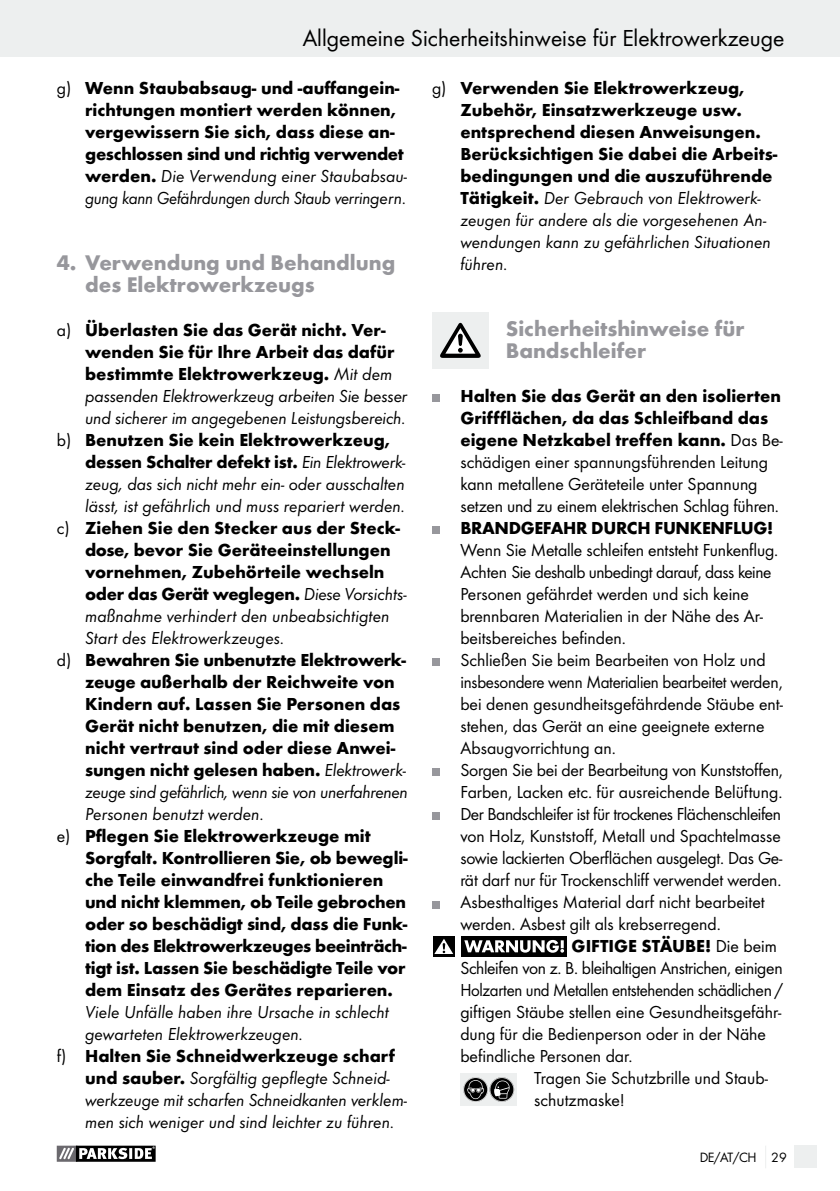
<style>
.page{position:relative;width:840px;height:1191px;background:#fff}
.page>*{position:absolute;margin:0;border:0;box-sizing:border-box;transform-origin:0 0}
.t1{font:24px "Futura Boo";color:#000}
.t2{font:700 22px/22px "Futura";color:#97979c}
.t3{font:700 18px/22px "Futura";color:#000}
.t4{font:18px/22px "Futura Boo";color:#000}
.t5{font:18px/22px "Futura Boo Obl";color:#000}
.t6{font:18px/22px "Futura Boo Obl";letter-spacing:-.02em;color:#000}
.t7{font:18px/22px "Futura Boo Obl";letter-spacing:-.025em;color:#000}
.t8{font:18px "Futura Boo";letter-spacing:-.02em;color:#000}
.t9{font:18px "Futura Boo";letter-spacing:-.02em;color:#000;scale:.95 1}
.t10{font:700 18px "Futura";letter-spacing:-.02em;color:#000}
.t11{font:14px "Futura Boo";letter-spacing:-.035em;color:#000}
.s1{font-family:"Futura Boo";font-weight:400}
.s2{font-family:"Futura";font-weight:700}
.s3{font-family:"Futura Boo Obl";font-weight:400}
</style>
<div class="page">
<div style="left:0;top:0;width:839px;height:57px;background:#edefef"></div>
<div style="left:794px;top:1145px;width:22px;height:23px;background:#edefef"></div>
<svg style="left:56px;top:1145px;width:100px;height:17px"></svg>
<svg style="left:57px;top:1145px;width:98px;height:16px"></svg>
<div style="left:432px;top:312px;width:56px;height:57px;background:#edefef"></div>
<svg style="left:440px;top:323px;width:40px;height:35px"></svg>
<div style="left:432px;top:394px;width:7px;height:8px;background:#97979c"></div>
<div style="left:432px;top:526px;width:7px;height:8px;background:#97979c"></div>
<div style="left:432px;top:658px;width:7px;height:8px;background:#97979c"></div>
<div style="left:432px;top:768px;width:7px;height:8px;background:#97979c"></div>
<div style="left:432px;top:812px;width:7px;height:8px;background:#97979c"></div>
<div style="left:432px;top:900px;width:7px;height:8px;background:#97979c"></div>
<div style="left:461px;top:936px;width:106px;height:20px;background:#000"></div>
<div style="left:433px;top:936px;width:21px;height:20px;background:#000"></div>
<svg style="left:434px;top:939px;width:19px;height:15px"></svg>
<svg style="left:464px;top:940px;width:99px;height:12px"></svg>
<div style="left:460px;top:1073px;width:57px;height:32px;background:#edefef"></div>
<svg style="left:463px;top:1077px;width:51px;height:24px"></svg>
<h1 class="t1" style="left:302px;top:27px;width:483px">Allgemeine Sicherheitshinweise für Elektrowerkzeuge</h1>
<p class="t3" style="left:85px;top:79px;width:320px;text-indent:-28px"><span class="s1">g)</span> Wenn Staubabsaug- und -auffangein&shy;richtungen montiert werden können, vergewissern Sie sich, dass diese an&shy;geschlossen sind und richtig verwendet</p>
<p class="t6" style="left:85px;top:166px;width:323px"><span class="s2">werden.</span> Die Verwendung einer Staubabsau&shy;gung kann Gefährdungen durch Staub verringern.</p>
<p class="t3" style="left:460px;top:78px;width:318px;text-indent:-28px"><span class="s1">g)</span> Verwenden Sie Elektrowerkzeug, Zubehör, Einsatzwerkzeuge usw. entsprechend diesen Anweisungen.<br>Berücksichtigen Sie dabei die Arbeits&shy;bedingungen und die auszuführende</p>
<p class="t5" style="left:460px;top:188px;width:312px"><span class="s2">Tätigkeit.</span> Der Gebrauch von Elektrowerk&shy;zeugen für andere als die vorgesehenen An&shy;wendungen kann zu gefährlichen Situationen führen.</p>
<p class="t2" style="left:85px;top:254px;width:311px;text-indent:-28px">4. Verwendung und Behandlung des Elektrowerkzeugs</p>
<p class="t3" style="left:85px;top:321px;width:310px;text-indent:-28px"><span class="s1">a)</span> Überlasten Sie das Gerät nicht. Ver&shy;wenden Sie für Ihre Arbeit das dafür bestimmte Elektrowerkzeug. <span class="s3">Mit dem</span></p>
<p class="t5" style="left:85px;top:386px;width:324px">passenden Elektrowerkzeug arbeiten Sie besser und sicherer im angegebenen Leistungsbereich.</p>
<p class="t3" style="left:85px;top:431px;width:322px;text-indent:-28px"><span class="s1">b)</span> Benutzen Sie kein Elektrowerkzeug, dessen Schalter defekt ist. <span class="s3">Ein Elektrowerk-</span></p>
<p class="t5" style="left:85px;top:474px;width:321px">zeug, das sich nicht mehr ein- oder ausschalten lässt, ist gefährlich und muss repariert werden.</p>
<p class="t3" style="left:85px;top:519px;width:323px;text-indent:-28px"><span class="s1">c)</span> Ziehen Sie den Stecker aus der Steck&shy;dose, bevor Sie Geräteeinstellungen vornehmen, Zubehörteile wechseln oder das Gerät weglegen. <span class="s3">Diese Vorsichts-</span></p>
<p class="t5" style="left:85px;top:606px;width:306px">maßnahme verhindert den unbeabsichtigten<br>Start des Elektrowerkzeuges.</p>
<p class="t3" style="left:85px;top:650px;width:322px;text-indent:-28px"><span class="s1">d)</span> Bewahren Sie unbenutzte Elektrowerk&shy;zeuge außerhalb der Reichweite von Kindern auf. Lassen Sie Personen das Gerät nicht benutzen, die mit diesem nicht vertraut sind oder diese Anwei&shy;sungen nicht gelesen haben. <span class="s3">Elektrowerk-</span></p>
<p class="t7" style="left:85px;top:782px;width:324px">zeuge sind gefährlich, wenn sie von unerfahrenen<br>Personen benutzt werden.</p>
<p class="t3" style="left:85px;top:826px;width:324px;text-indent:-28px"><span class="s1">e)</span> Pflegen Sie Elektrowerkzeuge mit Sorgfalt. Kontrollieren Sie, ob bewegli&shy;che Teile einwandfrei funktionieren und nicht klemmen, ob Teile gebrochen oder so beschädigt sind, dass die Funk&shy;tion des Elektrowerkzeuges beeinträch&shy;tigt ist. Lassen Sie beschädigte Teile vor dem Einsatz des Gerätes reparieren.</p>
<p class="t5" style="left:85px;top:1002px;width:305px">Viele Unfälle haben ihre Ursache in schlecht gewarteten Elektrowerkzeugen.</p>
<p class="t3" style="left:57px;top:1046px;width:339px"><span class="s1">f)</span> Halten Sie Schneidwerkzeuge scharf</p>
<p class="t5" style="left:85px;top:1068px;width:323px"><span class="s2">und sauber.</span> Sorgfältig gepflegte Schneid&shy;werkzeuge mit scharfen Schneidkanten verklem&shy;men sich weniger und sind leichter zu führen.</p>
<p class="t2" style="left:505px;top:320px;width:240px">Sicherheitshinweise für<br>Bandschleifer</p>
<p class="t3" style="left:460px;top:387px;width:324px">Halten Sie das Gerät an den isolierten<br>Griffflächen, da das Schleifband das eigene Netzkabel treffen kann. <span class="s1">Das Be-</span></p>
<p class="t4" style="left:460px;top:452px;width:320px">schädigen einer spannungsführenden Leitung kann metallene Geräteteile unter Spannung setzen und zu einem elektrischen Schlag führen.</p>
<p class="t10" style="left:460px;top:521px;width:314px">BRANDGEFAHR DURCH FUNKENFLUG!</p>
<p class="t4" style="left:460px;top:540px;width:324px">Wenn Sie Metalle schleifen entsteht Funkenflug.<br>Achten Sie deshalb unbedingt darauf, dass keine Personen gefährdet werden und sich keine brennbaren Materialien in der Nähe des Ar&shy;beitsbereiches befinden.<br>Schließen Sie beim Bearbeiten von Holz und insbesondere wenn Materialien bearbeitet werden, bei denen gesundheitsgefährdende Stäube ent&shy;stehen, das Gerät an eine geeignete externe Absaugvorrichtung an.<br>Sorgen Sie bei der Bearbeitung von Kunststoffen, Farben, Lacken etc. für ausreichende Belüftung.<br>Der Bandschleifer ist für trockenes Flächenschleifen von Holz, Kunststoff, Metall und Spachtelmasse sowie lackierten Oberflächen ausgelegt. Das Ge&shy;rät darf nur für Trockenschliff verwendet werden.<br>Asbesthaltiges Material darf nicht bearbeitet werden. Asbest gilt als krebserregend.</p>
<p class="t3" style="left:571px;top:937px;width:206px">GIFTIGE STÄUBE! <span class="s1">Die beim</span></p>
<p class="t8" style="left:460px;top:960px;width:324px">Schleifen von z. B. bleihaltigen Anstrichen, einigen</p>
<p class="t9" style="left:460px;top:982px;width:341px">Holzarten und Metallen entstehenden schädlichen /</p>
<p class="t4" style="left:460px;top:1002px;width:322px">giftigen Stäube stellen eine Gesundheitsgefähr-</p>
<p class="t4" style="left:460px;top:1024px;width:307px">dung für die Bedienperson oder in der Nähe</p>
<p class="t4" style="left:460px;top:1046px;width:174px">befindliche Personen dar.</p>
<p class="t4" style="left:534px;top:1068px;width:235px">Tragen Sie Schutzbrille und Staub-</p>
<p class="t4" style="left:534px;top:1090px;width:92px">schutzmaske!</p>
<p class="t11" style="left:699px;top:1151px;width:88px">DE/AT/CH 29</p>
</div>
